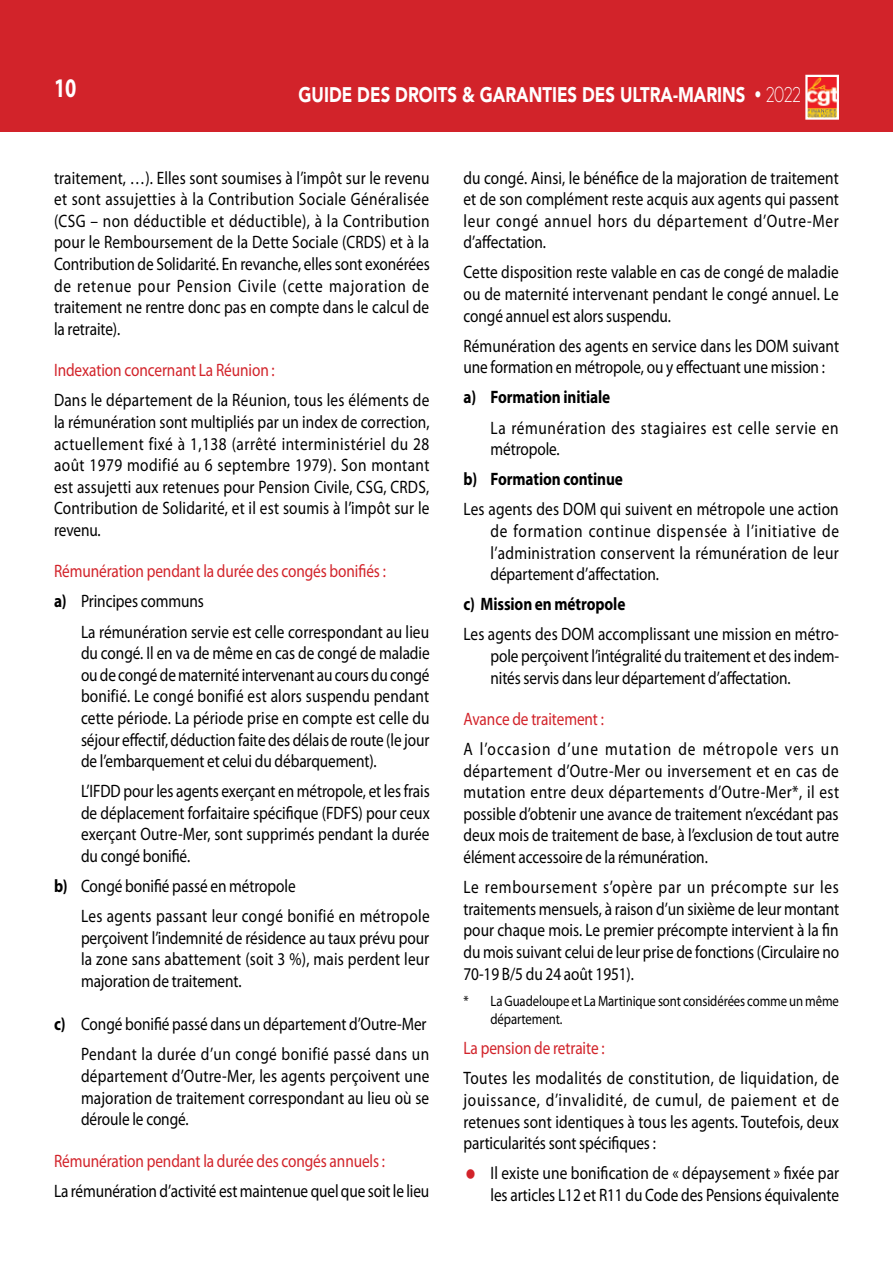
<style>
.page{position:relative;width:893px;height:1263px;background:#fff}
.page>*{position:absolute;margin:0;border:0;box-sizing:border-box;transform-origin:0 0}
.t1{font:700 27px "Myriad Pro";color:#fff;scale:.75 1}
.t2{font:900 21px "Avenir LT Std";color:#fff;scale:.8 1}
.t3{font:18px/21.6px "Myriad Pro";letter-spacing:-.005em;color:#000;text-align:justify;scale:.85 1}
.t4{font:18px/30.2px "Myriad Pro";letter-spacing:-.005em;color:#d2232a;scale:.85 1}
.t5{font:18px/30.2px "Myriad Pro";letter-spacing:.02em;color:#000;scale:.85 1}
.t6{font:700 18px "Myriad Pro";letter-spacing:-.005em;color:#000;scale:.85 1}
.t7{font:18px/21.6px "Myriad Pro";letter-spacing:.04em;color:#000;scale:.85 1}
.t8{font:15px/18px "Myriad Pro";letter-spacing:-.005em;color:#000;scale:.85 1}
.s1{font-family:"Geosans";font-weight:300}
.s2{font-weight:700;color:#000}
.s3{color:#000}
.s4{font-weight:700}
</style>
<div class="page">
<div style="left:0;top:0;width:893px;height:132px;background:#d2232a"></div>
<img style="left:808px;top:78px;width:28px;height:39px">
<div style="left:805px;top:75px;width:34px;height:45px;border:2px solid #fff"></div>
<h1 class="t1" style="left:54px;top:70px;width:31px">10</h1>
<p class="t2" style="left:298px;top:82px;width:630px">GUIDE DES DROITS &amp; GARANTIES DES ULTRA-MARINS • <span class="s1">2022</span></p>
<p class="t3" style="left:54px;top:166px;width:444px">traitement, …). Elles sont soumises à l’impôt sur le revenu et sont assujetties à la Contribution Sociale Généralisée (CSG – non déductible et déductible), à la Contribution pour le Remboursement de la Dette Sociale (CRDS) et à la Contribution de Solidarité. En revanche, elles sont exonérées de retenue pour Pension Civile (cette majoration de traitement ne rentre donc pas en compte dans le calcul de la retraite).</p>
<p class="t4" style="left:54px;top:355px;width:261px">Indexation concernant La Réunion :</p>
<p class="t3" style="left:54px;top:389px;width:443px">Dans le département de la Réunion, tous les éléments de la rémunération sont multipliés par un index de correction, actuellement fixé à 1,138 (arrêté interministériel du 28 août 1979 modifié au 6 septembre 1979). Son montant est assujetti aux retenues pour Pension Civile, CSG, CRDS, Contribution de Solidarité, et il est soumis à l’impôt sur le revenu.</p>
<p class="t4" style="left:54px;top:556px;width:392px">Rémunération pendant la durée des congés bonifiés : <span class="s2">a)</span> <span class="s3">Principes communs</span></p>
<p class="t3" style="left:81px;top:620px;width:412px">La rémunération servie est celle correspondant au lieu du congé. Il en va de même en cas de congé de maladie ou de congé de maternité intervenant au cours du congé bonifié. Le congé bonifié est alors suspendu pendant cette période. La période prise en compte est celle du séjour effectif, déduction faite des délais de route (le jour de l’embarquement et celui du débarquement).</p>
<p class="t3" style="left:81px;top:780px;width:412px">L’IFDD pour les agents exerçant en métropole, et les frais de déplacement forfaitaire spécifique (FDFS) pour ceux exerçant Outre-Mer, sont supprimés pendant la durée du congé bonifié.</p>
<p class="t5" style="left:81px;top:871px;width:412px;text-indent:-27px"><span class="s4">b)</span> Congé bonifié passé en métropole<br>Les agents passant leur congé bonifié en métropole</p>
<p class="t3" style="left:81px;top:927px;width:411px">perçoivent l’indemnité de résidence au taux prévu pour la zone sans abattement (soit 3 %), mais perdent leur majoration de traitement.</p>
<p class="t3" style="left:54px;top:1009px;width:443px;line-height:30.2px;text-align:right"><span class="s4">c)</span> Congé bonifié passé dans un département d’Outre-Mer<br>Pendant la durée d’un congé bonifié passé dans un</p>
<p class="t3" style="left:81px;top:1065px;width:411px">département d’Outre-Mer, les agents perçoivent une majoration de traitement correspondant au lieu où se déroule le congé.</p>
<p class="t4" style="left:54px;top:1145px;width:391px">Rémunération pendant la durée des congés annuels :</p>
<p class="t3" style="left:54px;top:1179px;width:443px">La rémunération d’activité est maintenue quel que soit le lieu</p>
<p class="t3" style="left:463px;top:166px;width:443px">du congé. Ainsi, le bénéfice de la majoration de traitement et de son complément reste acquis aux agents qui passent leur congé annuel hors du département d’Outre-Mer d’affectation.</p>
<p class="t3" style="left:463px;top:261px;width:443px">Cette disposition reste valable en cas de congé de maladie ou de maternité intervenant pendant le congé annuel. Le congé annuel est alors suspendu.</p>
<p class="t3" style="left:463px;top:335px;width:443px">Rémunération des agents en service dans les DOM suivant une formation en métropole, ou y effectuant une mission :</p>
<p class="t6" style="left:463px;top:386px;width:174px">a) Formation initiale</p>
<p class="t7" style="left:490px;top:416px;width:411px">La rémunération des stagiaires est celle servie en métropole.</p>
<p class="t6" style="left:463px;top:467px;width:189px">b) Formation continue</p>
<p class="t3" style="left:490px;top:498px;width:412px;text-indent:-27px">Les agents des DOM qui suivent en métropole une action de formation continue dispensée à l’initiative de l’administration conservent la rémunération de leur département d’affectation.</p>
<p class="t6" style="left:463px;top:592px;width:192px">c) Mission en métropole</p>
<p class="t3" style="left:490px;top:623px;width:412px;text-indent:-27px">Les agents des DOM accomplissant une mission en métro&shy;pole perçoivent l’intégralité du traitement et des indem&shy;nités servis dans leur département d’affectation.</p>
<p class="t4" style="left:463px;top:703px;width:167px">Avance de traitement :</p>
<p class="t3" style="left:463px;top:738px;width:443px">A l’occasion d’une mutation de métropole vers un département d’Outre-Mer ou inversement et en cas de mutation entre deux départements d’Outre-Mer*, il est possible d’obtenir une avance de traitement n’excédant pas deux mois de traitement de base, à l’exclusion de tout autre élément accessoire de la rémunération.</p>
<p class="t3" style="left:463px;top:876px;width:444px">Le remboursement s’opère par un précompte sur les traitements mensuels, à raison d’un sixième de leur montant pour chaque mois. Le premier précompte intervient à la fin du mois suivant celui de leur prise de fonctions (Circulaire no 70-19 B/5 du 24 août 1951).</p>
<p class="t8" style="left:490px;top:992px;width:411px;text-indent:-27px">* La Guadeloupe et La Martinique sont considérées comme un même département.</p>
<p class="t4" style="left:463px;top:1033px;width:167px">La pension de retraite :</p>
<p class="t3" style="left:463px;top:1067px;width:443px">Toutes les modalités de constitution, de liquidation, de jouissance, d’invalidité, de cumul, de paiement et de retenues sont identiques à tous les agents. Toutefois, deux particularités sont spécifiques :</p>
<p class="t3" style="left:490px;top:1162px;width:412px">Il existe une bonification de « dépaysement » fixée par les articles L12 et R11 du Code des Pensions équivalente</p>
</div>
